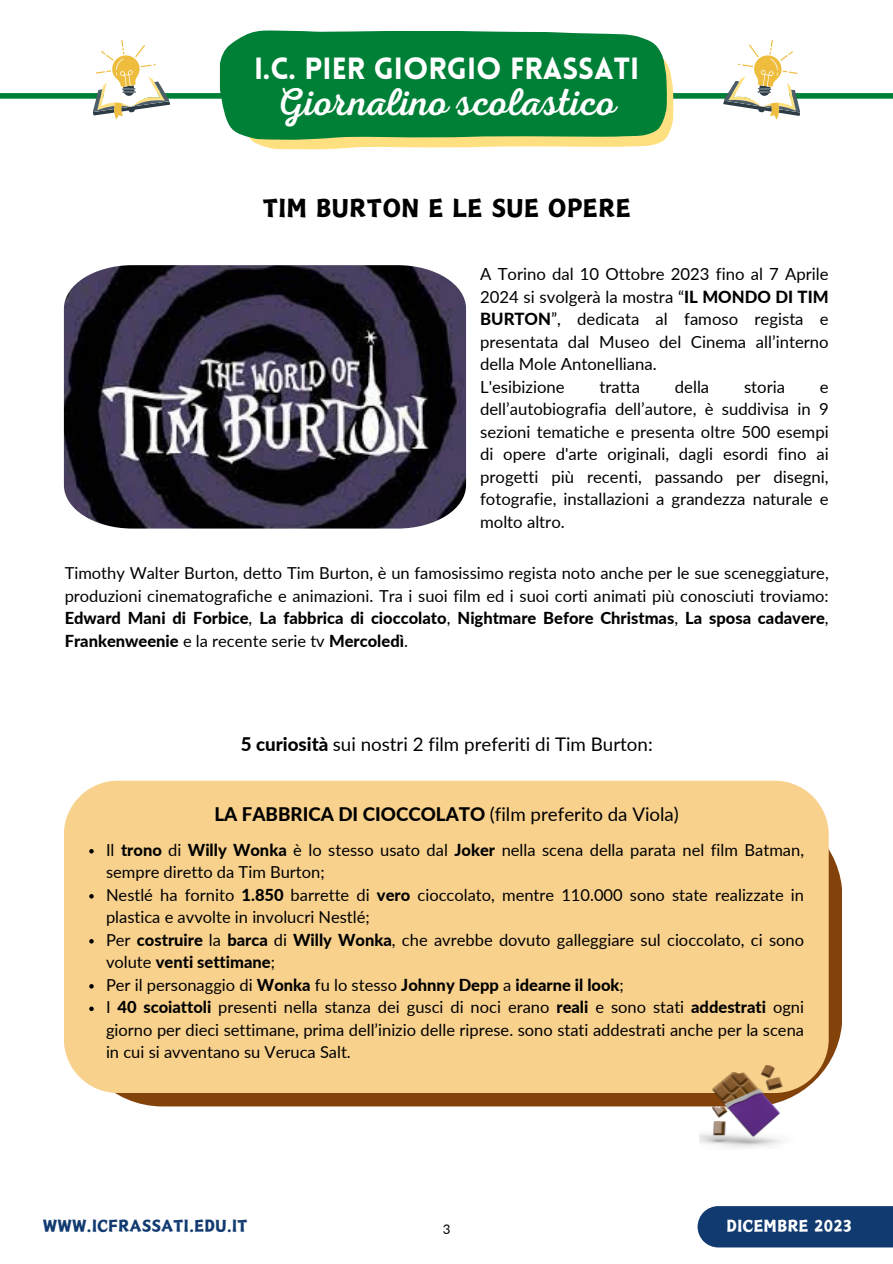
<style>
.page{position:relative;width:893px;height:1264px;background:#fff}
.page>*{position:absolute;margin:0;border:0;box-sizing:border-box;transform-origin:0 0}
.t1{font:39px "RTL Adam Script Regular";color:#fff}
.t2{font:900 30px "Lovelo";color:#fff}
.t3{font:28.5px "Canva Mountains And Seas";color:#000}
.t4{font:18.75px "Lato";color:#000}
.t5{font:800 18.75px "Lato";color:#000}
.t6{font:18.75px "Canva Mountains And Seas";color:#113b70}
.t7{font:18.6px "Canva Mountains And Seas";color:#fff}
.t8{font:16.65px/22.5px "Lato";color:#000;text-align:justify}
.t9{font:16.5px/22.5px "Lato";color:#000}
.t10{font:13.35px "Lato";color:#000}
.s1{font-weight:800}
.s2{font-weight:400}
</style>
<div class="page">
<img style="left:64px;top:265px;width:402px;height:263px">
<div style="left:71px;top:806px;width:771px;height:300px;background:#84420b;border-radius:91px"></div>
<div style="left:64px;top:780px;width:764px;height:312px;background:#f8d18d;border-radius:54px"></div>
<svg style="left:89px;top:849px;width:5px;height:4px"></svg>
<svg style="left:89px;top:894px;width:5px;height:4px"></svg>
<svg style="left:89px;top:939px;width:5px;height:4px"></svg>
<svg style="left:89px;top:984px;width:5px;height:4px"></svg>
<svg style="left:89px;top:1006px;width:5px;height:5px"></svg>
<img style="left:697px;top:1065px;width:99px;height:83px">
<svg style="left:256px;top:122px;width:417px;height:28px;fill:#ffe081"></svg>
<svg style="left:227px;top:30px;width:440px;height:113px;background:#54a35d"></svg>
<svg style="left:0;top:35px;width:892px;height:87px"></svg>
<div style="left:697px;top:1206px;width:195px;height:41px;background:#113b70"></div>
<p class="t2" style="left:254px;top:57px;width:386px">I.C. PIER GIORGIO FRASSATI</p>
<p class="t1" style="left:277px;top:80px;width:341px">Giornalino scolastico</p>
<p class="t3" style="left:262px;top:193px;width:370px">TIM BURTON E LE SUE OPERE</p>
<p class="t8" style="left:480px;top:262px;width:350px">A Torino dal 10 Ottobre 2023 fino al 7 Aprile 2024 si svolgerà la mostra “<span class="s1">IL MONDO DI TIM BURTON</span>”, dedicata al famoso regista e presentata dal Museo del Cinema all’interno della Mole Antonelliana.</p>
<p class="t8" style="left:480px;top:375px;width:86px">L'esibizione</p>
<p class="t8" style="left:599px;top:375px;width:42px">tratta</p>
<p class="t8" style="left:674px;top:375px;width:36px">della</p>
<p class="t8" style="left:744px;top:375px;width:43px">storia</p>
<p class="t8" style="left:480px;top:375px;width:350px;text-indent:340px">e dell’autobiografia dell’autore, è suddivisa in 9 sezioni tematiche e presenta oltre 500 esempi di opere d'arte originali, dagli esordi fino ai progetti più recenti, passando per disegni, fotografie, installazioni a grandezza naturale e molto altro.</p>
<p class="t9" style="left:65px;top:562px;width:765px;text-align:justify">Timothy Walter Burton, detto Tim Burton, è un famosissimo regista noto anche per le sue sceneggiature, produzioni cinematografiche e animazioni. Tra i suoi film ed i suoi corti animati più conosciuti troviamo:<br><span class="s1">Edward Mani di Forbice</span>, <span class="s1">La fabbrica di cioccolato</span>, <span class="s1">Nightmare Before Christmas</span>, <span class="s1">La sposa cadavere</span>, <span class="s1">Frankenweenie</span> e la recente serie tv <span class="s1">Mercoledì</span>.</p>
<p class="t4" style="left:241px;top:732px;width:413px"><span class="s1">5 curiosità</span> sui nostri 2 film preferiti di Tim Burton:</p>
<p class="t5" style="left:214px;top:802px;width:466px">LA FABBRICA DI CIOCCOLATO <span class="s2">(film preferito da Viola)</span></p>
<p class="t9" style="left:106px;top:838px;width:699px">Il <span class="s1">trono</span> di <span class="s1">Willy Wonka</span> è lo stesso usato dal <span class="s1">Joker</span> nella scena della parata nel film Batman, sempre diretto da Tim Burton;</p>
<p class="t9" style="left:106px;top:883px;width:699px">Nestlé ha fornito <span class="s1">1.850</span> barrette di <span class="s1">vero</span> cioccolato, mentre 110.000 sono state realizzate in plastica e avvolte in involucri Nestlé;</p>
<p class="t9" style="left:106px;top:928px;width:699px">Per <span class="s1">costruire</span> la <span class="s1">barca</span> di <span class="s1">Willy Wonka</span>, che avrebbe dovuto galleggiare sul cioccolato, ci sono volute <span class="s1">venti settimane</span>;</p>
<p class="t9" style="left:106px;top:973px;width:519px">Per il personaggio di <span class="s1">Wonka</span> fu lo stesso <span class="s1">Johnny Depp</span> a <span class="s1">idearne il look</span>;</p>
<p class="t9" style="left:106px;top:995px;width:699px;text-align:justify">I <span class="s1">40 scoiattoli</span> presenti nella stanza dei gusci di noci erano <span class="s1">reali</span> e sono stati <span class="s1">addestrati</span> ogni giorno per dieci settimane, prima dell’inizio delle riprese. sono stati addestrati anche per la scena in cui si avventano su Veruca Salt.</p>
<p class="t6" style="left:43px;top:1216px;width:206px">WWW.ICFRASSATI.EDU.IT</p>
<p class="t10" style="left:443px;top:1220px;width:9px">3</p>
<p class="t7" style="left:726px;top:1216px;width:127px">DICEMBRE 2023</p>
</div>
